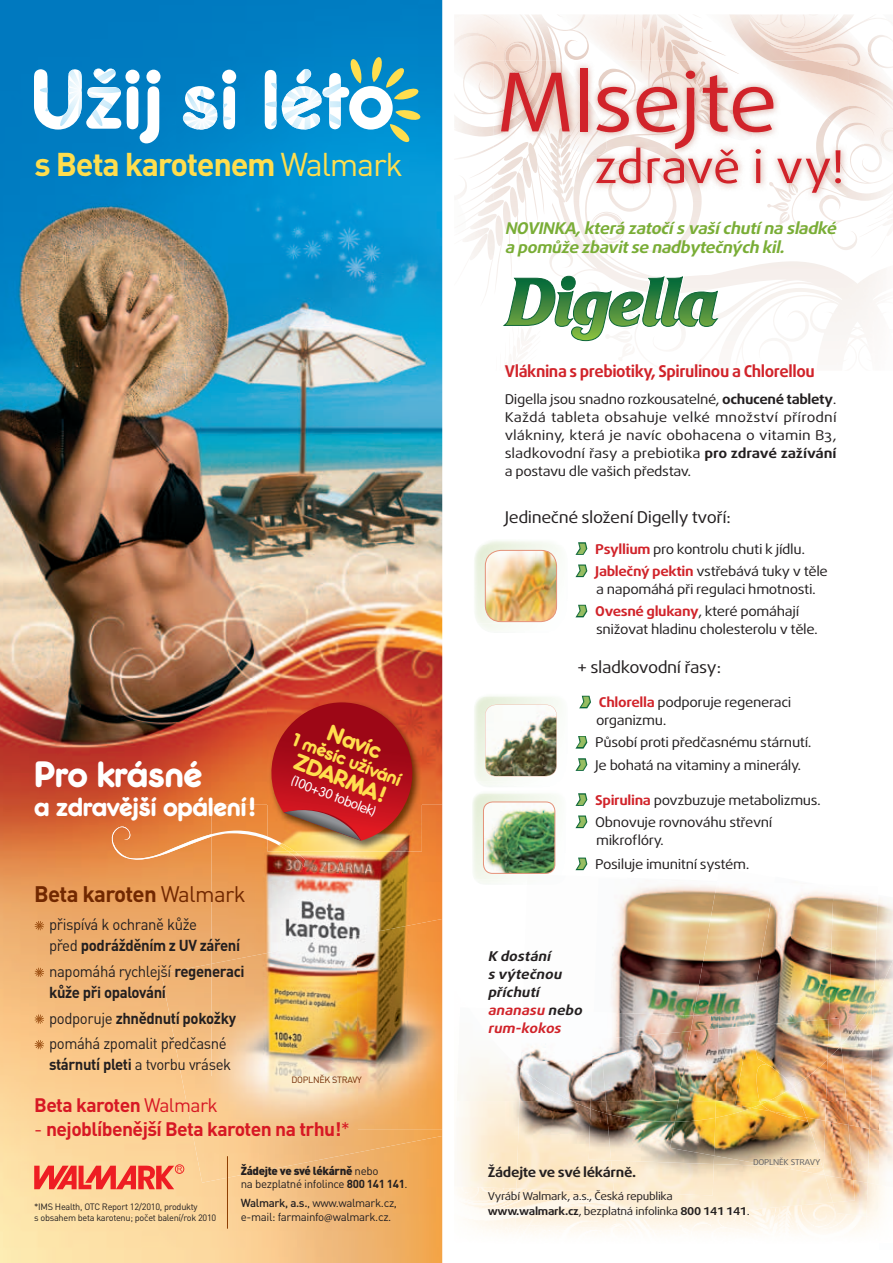
<style>
.page{position:relative;width:893px;height:1263px;background:#fff}
.page>*{position:absolute;margin:0;border:0;box-sizing:border-box;transform-origin:0 0}
.t1{font:81px "Daxline Pro";letter-spacing:-.02em;color:#d1232a;scale:1.11 1}
.t2{font:45.15px "Daxline Pro";letter-spacing:-.02em;color:#d1232a;scale:1.11 1}
.t3{font:500 38.4px "Frankfurter DEE";letter-spacing:-.01em;color:#fff}
.t4{font:700 32.55px "DINCE";letter-spacing:-.04em;color:#ffde4e}
.t5{font:500 27.75px "Frankfurter DEE";letter-spacing:-.01em;color:#fff}
.t6{font:500 24.15px "Frankfurter DEE";color:#ffde4e}
.t7{font:700 22.2px "DINCE";letter-spacing:-.03em;color:#712801}
.t8{font:500 19.65px "Frankfurter DEE";color:#ffde4e}
.t9{font:700 19.35px "DINCE";letter-spacing:-.03em;color:#d71824}
.t10{font:italic 700 16.2px/19.5px "Daxline Pro";color:#79ad36;scale:1.1 1}
.t11{font:16.2px "Daxline Pro";letter-spacing:-.025em;color:#231f20;scale:1.11 1}
.t12{font:700 16.2px "Daxline Pro";letter-spacing:-.025em;color:#d1232a}
.t13{font:15.75px/21.1px "DINCE";letter-spacing:-.025em;color:#231f20;scale:.95 1}
.t14{font:700 15.75px/21.1px "DINCE";letter-spacing:-.025em;color:#231f20;scale:.95 1}
.t15{font:13.65px "VAG Rounded Light EE";color:#fff}
.t16{font:13.5px/18px "Daxline Pro";letter-spacing:-.025em;color:#231f20;scale:1.11 1}
.t17{font:italic 700 13.5px/18px "Daxline Pro";color:#231f20;scale:1.11 1}
.t18{font:700 13.5px "Daxline Pro";letter-spacing:-.025em;color:#231f20;scale:1.11 1}
.t19{font:11.55px/13.8px "DINCE";letter-spacing:-.03em;color:#231f20}
.t20{font:10.8px/14.4px "Daxline Pro";letter-spacing:-.025em;color:#231f20;scale:1.11 1}
.t21{font:9.15px/10.9px "DINCE";letter-spacing:-.03em;color:#231f20}
.t22{font:9px "DINCE";letter-spacing:-.03em;color:#712801}
.t23{font:8.1px "Daxline Pro";letter-spacing:-.025em;color:#636366;scale:1.11 1}
.s1{font-weight:400}
.s2{font-weight:700}
.s3{font-weight:900}
.s4{font-weight:500}
.s5{font-family:"Myriad Pro"}
.s6{color:#96bd61}
.s7{font-weight:700;color:#d1232a}
.s8{color:#d1232a}
</style>
<div class="page">
<img style="left:0;top:0;width:442px;height:1263px">
<img style="left:161px;top:964px;width:98px;height:219px">
<img style="left:259px;top:1129px;width:183px;height:42px">
<img style="left:211px;top:804px;width:231px;height:131px">
<img style="left:211px;top:935px;width:146px;height:194px">
<img style="left:357px;top:919px;width:85px;height:210px">
<svg style="left:34px;top:920px;width:11px;height:11px"></svg>
<svg style="left:34px;top:967px;width:11px;height:11px"></svg>
<svg style="left:34px;top:1014px;width:11px;height:10px"></svg>
<svg style="left:34px;top:1039px;width:11px;height:11px"></svg>
<hr style="left:227px;top:1156px;width:1px;height:73px;background:#8d3d00">
<svg style="left:34px;top:56px;width:387px;height:89px"></svg>
<svg style="left:34px;top:1164px;width:150px;height:25px;background:#f4705a"></svg>
<img style="left:109px;top:702px;width:312px;height:169px">
<img style="left:454px;top:14px;width:439px;height:1220px">
<img style="left:680px;top:61px;width:115px;height:139px">
<img style="left:795px;top:133px;width:53px;height:67px">
<img style="left:769px;top:182px;width:23px;height:18px">
<img style="left:786px;top:176px;width:12px;height:19px">
<img style="left:517px;top:61px;width:163px;height:139px">
<img style="left:494px;top:166px;width:30px;height:11px">
<img style="left:494px;top:152px;width:35px;height:14px">
<img style="left:494px;top:189px;width:16px;height:11px">
<img style="left:494px;top:171px;width:24px;height:18px">
<svg style="left:510px;top:187px;width:7px;height:13px"></svg>
<img style="left:561px;top:158px;width:1px;height:17px">
<img style="left:562px;top:153px;width:19px;height:31px">
<svg style="left:560px;top:153px;width:9px;height:5px"></svg>
<img style="left:537px;top:162px;width:19px;height:38px">
<img style="left:736px;top:61px;width:4px;height:13px">
<img style="left:758px;top:61px;width:90px;height:72px">
<img style="left:769px;top:61px;width:79px;height:70px">
<img style="left:670px;top:115px;width:66px;height:15px">
<img style="left:697px;top:61px;width:39px;height:54px">
<img style="left:696px;top:110px;width:22px;height:21px">
<img style="left:651px;top:61px;width:46px;height:57px">
<img style="left:648px;top:61px;width:3px;height:28px">
<img style="left:505px;top:61px;width:97px;height:92px">
<img style="left:494px;top:61px;width:103px;height:91px">
<svg style="left:576px;top:148px;width:6px;height:5px"></svg>
<img style="left:561px;top:113px;width:24px;height:33px">
<img style="left:565px;top:125px;width:19px;height:23px">
<svg style="left:575px;top:542px;width:12px;height:13px"></svg>
<svg style="left:575px;top:564px;width:12px;height:13px"></svg>
<svg style="left:575px;top:605px;width:12px;height:12px"></svg>
<svg style="left:577px;top:694px;width:15px;height:15px"></svg>
<svg style="left:575px;top:736px;width:12px;height:13px"></svg>
<svg style="left:575px;top:758px;width:12px;height:13px"></svg>
<svg style="left:573px;top:792px;width:16px;height:15px"></svg>
<svg style="left:573px;top:814px;width:16px;height:15px"></svg>
<svg style="left:573px;top:856px;width:16px;height:15px"></svg>
<img style="left:480px;top:539px;width:82px;height:6px">
<img style="left:477px;top:623px;width:88px;height:10px">
<img style="left:474px;top:545px;width:94px;height:78px">
<img style="left:485px;top:550px;width:72px;height:72px">
<div style="left:485px;top:550px;width:72px;height:72px;border:1px solid #e59279;border-radius:16px"></div>
<img style="left:479px;top:693px;width:84px;height:4px">
<img style="left:477px;top:782px;width:88px;height:5px">
<img style="left:474px;top:697px;width:94px;height:85px">
<img style="left:485px;top:705px;width:72px;height:71px">
<img style="left:476px;top:791px;width:86px;height:3px">
<img style="left:475px;top:879px;width:89px;height:6px">
<img style="left:472px;top:794px;width:94px;height:85px">
<img style="left:527px;top:874px;width:39px;height:5px">
<img style="left:483px;top:802px;width:72px;height:71px">
<div style="left:483px;top:802px;width:72px;height:71px;border:1px solid #e59279;border-radius:9px"></div>
<svg style="left:502px;top:275px;width:217px;height:67px"></svg>
<img style="left:879px;top:864px;width:14px;height:96px">
<img style="left:879px;top:1220px;width:14px;height:14px">
<img style="left:879px;top:895px;width:14px;height:3px">
<img style="left:879px;top:960px;width:14px;height:170px">
<img style="left:879px;top:1187px;width:14px;height:33px">
<img style="left:879px;top:1130px;width:14px;height:57px">
<h3 class="t4" style="left:34px;top:143px;width:370px">s Beta karotenem <span class="s1">Walmark</span></h3>
<h3 class="t3" style="left:34px;top:753px;width:170px">Pro krásné</h3>
<h3 class="t5" style="left:34px;top:791px;width:224px">a zdravější opálení!</h3>
<h3 class="t7" style="left:34px;top:879px;width:213px">Beta karoten <span class="s1">Walmark</span></h3>
<p class="t13" style="left:49px;top:913px;width:203px">přispívá k ochraně kůže<br>před <span class="s2">podrážděním z UV záření</span></p>
<p class="t14" style="left:49px;top:960px;width:207px"><span class="s1">napomáhá rychlejší</span> regeneraci kůže při opalování</p>
<p class="t13" style="left:49px;top:1004px;width:198px;line-height:25.5px">podporuje <span class="s2">zhnědnutí pokožky </span>pomáhá zpomalit předčasné</p>
<p class="t14" style="left:49px;top:1053px;width:193px">stárnutí pleti <span class="s1">a tvorbu vrásek</span></p>
<h3 class="t6" style="left:333px;top:719px;width:57px;rotate:21deg">Navíc</h3>
<h3 class="t8" style="left:298px;top:729px;width:116px;rotate:21deg">1 měsíc užívání</h3>
<h3 class="t6" style="left:300px;top:748px;width:98px;rotate:21deg">ZDARMA!</h3>
<p class="t15" style="left:295px;top:772px;width:91px;rotate:21deg">(100+30 tobolek)</p>
<p class="t22" style="left:292px;top:1073px;width:72px">DOPLNĚK STRAVY</p>
<h3 class="t9" style="left:34px;top:1092px;width:185px">Beta karoten <span class="s1">Walmark</span></h3>
<h3 class="t9" style="left:34px;top:1116px;width:317px"><span class="s1">-</span> nejoblíbenější Beta karoten na trhu!<span class="s1">*</span></h3>
<p class="t21" style="left:34px;top:1200px;width:184px">*IMS Health, OTC Report 12/2010, produkty<br>s obsahem beta karotenu; počet balení/rok 2010</p>
<p class="t19" style="left:241px;top:1163px;width:168px"><span class="s3">Žádejte ve své lékárně</span> nebo<br>na bezplatné infolince <span class="s2">800 141 141</span>.</p>
<p class="t19" style="left:241px;top:1195px;width:158px"><span class="s4">Walmark, a.s.</span>, www.walmark.cz, e-mail: farmainfo<span class="s5">@</span>walmark.cz.</p>
<h1 class="t1" style="left:496px;top:49px;width:255px">Mlsejte</h1>
<h2 class="t2" style="left:594px;top:137px;width:227px">zdravě i vy!</h2>
<p class="t10" style="left:505px;top:218px;width:307px">NOVINKA,která zatočísvašíchutína sladké a pomůže zbavitse nadbytečných kil.</p>
<p class="t12" style="left:505px;top:361px;width:311px">Vláknina s prebiotiky, Spirulinou a Chlorellou</p>
<p class="t16" style="left:505px;top:390px;width:300px;text-align:justify">Digella jsou snadno rozkousatelné, <span class="s2">ochucené tablety</span>.<br>Každá tableta obsahuje velké množství přírodní vlákniny, která je navíc obohacena o vitamin B3, sladkovodní řasy a prebiotika <span class="s2">pro zdravé zažívání </span>a postavu dle vašich představ.</p>
<p class="t11" style="left:505px;top:506px;width:206px">Jedinečné složení Digelly tvoří:</p>
<p class="t16" style="left:577px;top:538px;width:228px;line-height:22.2px"><span class="s6">❱</span> <span class="s7">Psyllium</span> pro kontrolu chuti k jídlu.<br><span class="s6">❱</span> <span class="s7">Jablečný pektin</span> vstřebává tuky v těle</p>
<p class="t16" style="left:577px;top:578px;width:217px;line-height:22.2px;text-indent:20px">a napomáhá při regulaci hmotnosti. <span class="s6">❱</span> <span class="s7">Ovesné glukany</span>, které pomáhají</p>
<p class="t16" style="left:596px;top:620px;width:201px">snižovat hladinu cholesterolu v těle.</p>
<p class="t11" style="left:577px;top:656px;width:132px">+ sladkovodní řasy:</p>
<p class="t16" style="left:596px;top:693px;width:177px;text-indent:-16px"><span class="s6">❱</span> <span class="s7">Chlorella</span> podporuje regeneraci organizmu.</p>
<p class="t16" style="left:577px;top:732px;width:213px;line-height:22.2px"><span class="s6">❱</span> Působí proti předčasnému stárnutí. <span class="s6">❱</span> Je bohatá na vitaminy a minerály.</p>
<p class="t16" style="left:577px;top:789px;width:222px;line-height:22.2px"><span class="s6">❱</span> <span class="s7">Spirulina</span> povzbuzuje metabolizmus. <span class="s6">❱</span> Obnovuje rovnováhu střevní</p>
<p class="t16" style="left:577px;top:828px;width:157px;line-height:24px;text-indent:20px">mikroflóry.<br><span class="s6">❱</span> Posiluje imunitní systém.</p>
<p class="t17" style="left:488px;top:947px;width:90px">K dostání<br>s výtečnou příchutí <span class="s8">ananasu</span> nebo <span class="s8">rum-kokos</span></p>
<p class="t23" style="left:753px;top:1156px;width:62px">DOPLNĚK STRAVY</p>
<p class="t18" style="left:488px;top:1163px;width:135px">Žádejte ve své lékárně.</p>
<p class="t20" style="left:488px;top:1189px;width:238px">Vyrábí Walmark, a.s., Česká republika <span class="s2">www.walmark.cz</span>, bezplatná infolinka <span class="s2">800 141 141</span>.</p>
</div>
